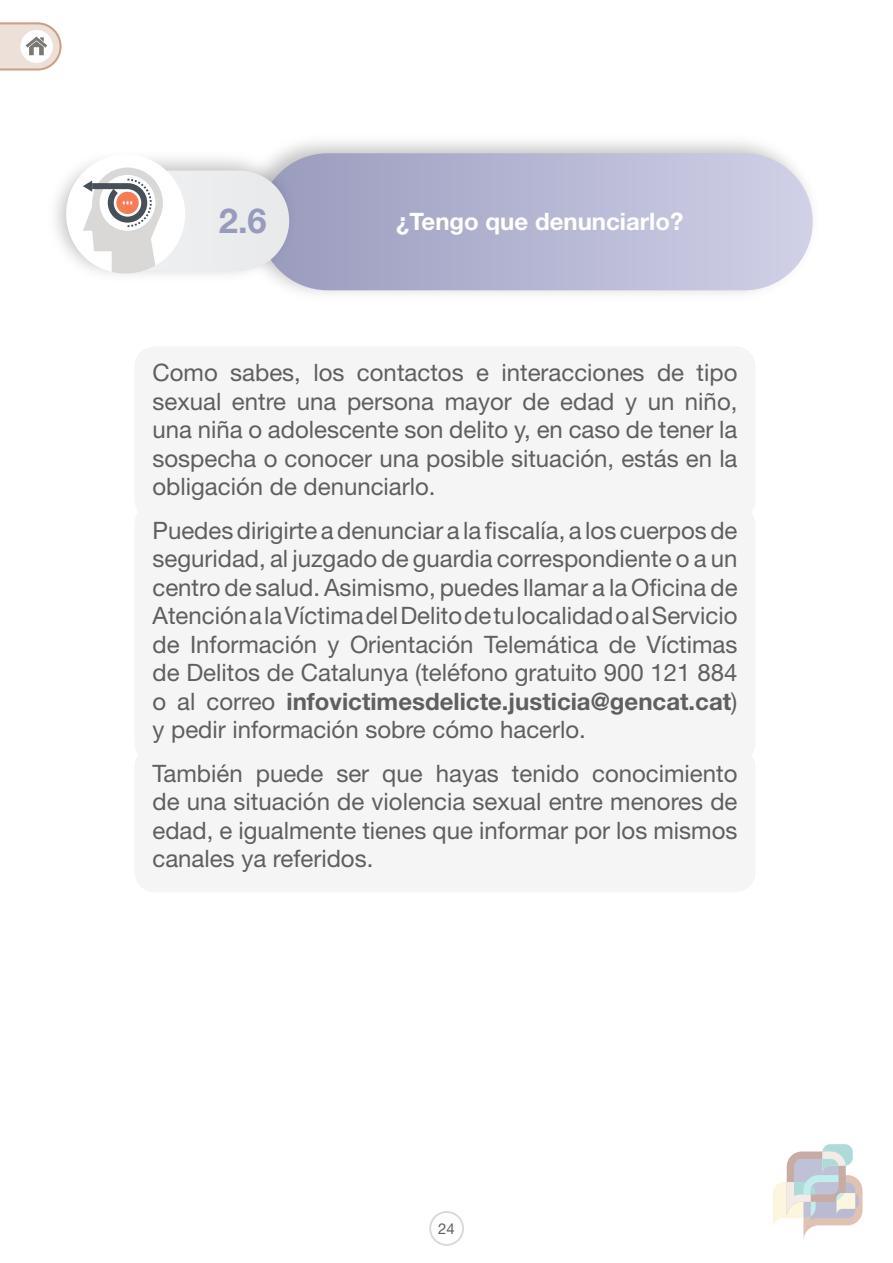
<style>
.page{position:relative;width:893px;height:1263px;background:#fff}
.page>*{position:absolute;margin:0;border:0;box-sizing:border-box;transform-origin:0 0}
.t1{font:700 34.5px "Helvetica Neue LT Std";color:#999bbd}
.t2{font:24px/28.5px "Helvetica Neue LT Std";color:#605e5e;text-align:justify}
.t3{font:700 24px "Helvetica Neue LT Std";color:#fff}
.t4{font:15px "Helvetica Neue LT Std";color:#605e5e}
.s1{font-weight:700}
</style>
<div class="page">
<svg style="left:429px;top:1211px;width:35px;height:35px"></svg>
<svg style="left:773px;top:1144px;width:89px;height:95px"></svg>
<svg style="left:0;top:22px;width:62px;height:49px"></svg>
<div style="left:259px;top:153px;width:554px;height:137px;background:linear-gradient(to right,#999bbd,#d1d1e8);border-radius:69px"></div>
<img style="left:55px;top:144px;width:249px;height:145px">
<div style="left:71px;top:171px;width:218px;height:100px;background:#ebecee;border-radius:50px"></div>
<div style="left:66px;top:154px;width:119px;height:120px;background:#fff;border-radius:50%"></div>
<div style="left:92px;top:168px;width:71px;height:70px;background:#d9d8d7;border-radius:50%"></div>
<div style="left:100px;top:175px;width:55px;height:56px;background:#fff;border-radius:50%"></div>
<svg style="left:83px;top:179px;width:78px;height:95px"></svg>
<div style="left:134px;top:346px;width:621px;height:174px;background:#f5f5f6;border-radius:21px"></div>
<div style="left:134px;top:504px;width:621px;height:259px;background:#f5f5f6;border-radius:21px"></div>
<div style="left:134px;top:747px;width:621px;height:145px;background:#f5f5f6;border-radius:21px"></div>
<h3 class="t1" style="left:219px;top:199px;width:49px">2.6</h3>
<h3 class="t3" style="left:396px;top:206px;width:289px">¿Tengo que denunciarlo?</h3>
<p class="t2" style="left:152px;top:358px;width:587px">Como sabes, los contactos e interacciones de tipo sexual entre una persona mayor de edad y un niño, una niña o adolescente son delito y, en caso de tener la sospecha o conocer una posible situación, estás en la obligación de denunciarlo.</p>
<p class="t2" style="left:152px;top:516px;width:587px">Puedes dirigirte a denunciar a la fiscalía, a los cuerpos de seguridad, al juzgado de guardia correspondiente o a un centro de salud. Asimismo, puedes llamar a la Oficina de Atención a la Víctima del Delito de tu localidad o al Servicio de Información y Orientación Telemática de Víctimas de Delitos de Catalunya (teléfono gratuito 900 121 884 o al correo <span class="s1">infovictimesdelicte.justicia@gencat.cat</span>) y pedir información sobre cómo hacerlo.</p>
<p class="t2" style="left:152px;top:759px;width:587px">También puede ser que hayas tenido conocimiento de una situación de violencia sexual entre menores de edad, e igualmente tienes que informar por los mismos canales ya referidos.</p>
<p class="t4" style="left:438px;top:1219px;width:18px">24</p>
</div>
